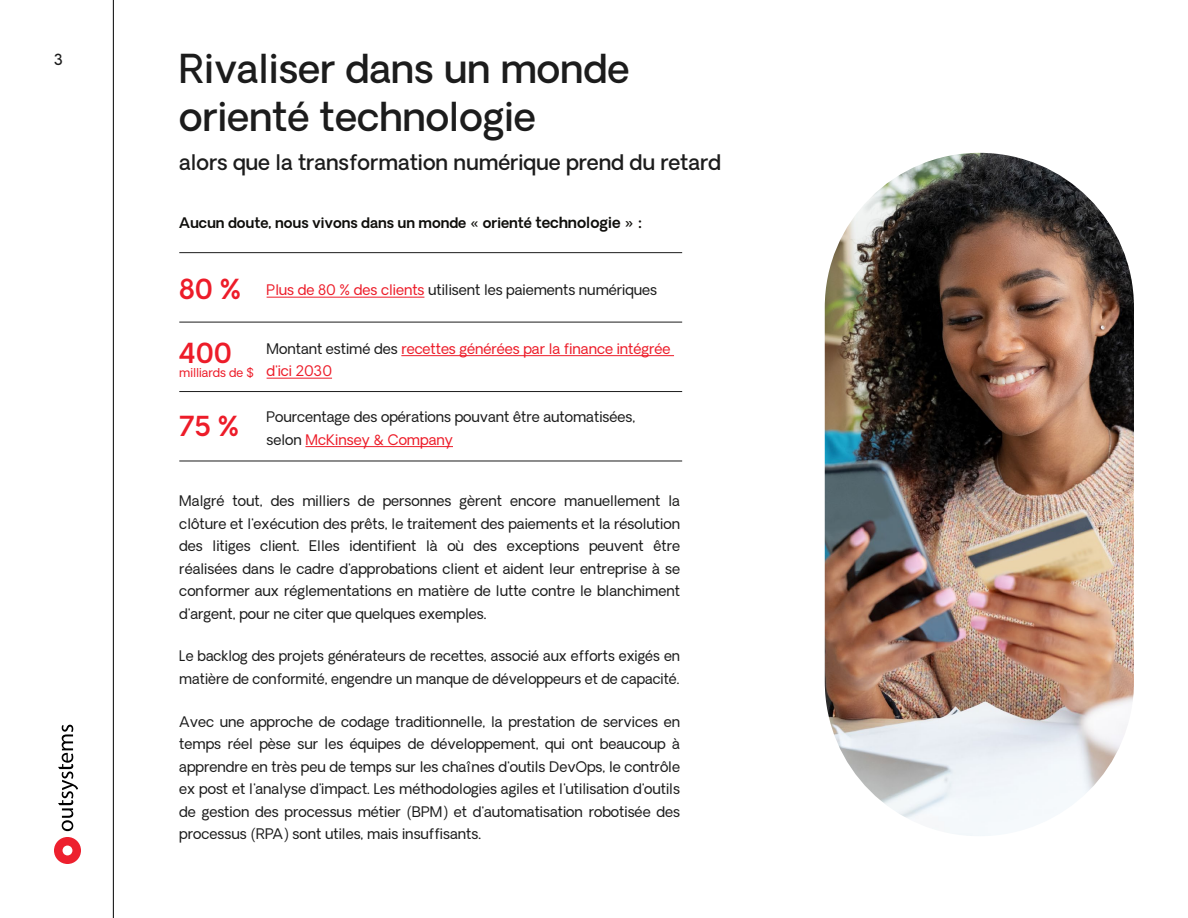
<style>
.page{position:relative;width:1188px;height:918px;background:#fff}
.page>*{position:absolute;margin:0;border:0;box-sizing:border-box;transform-origin:0 0}
.t1{font:500 39px/48px "Oakes Grotesk";color:#1c1c1c}
.t2{font:600 27px "Oakes Grotesk";color:#ed1c29}
.t3{font:500 21px "Oakes Grotesk";color:#1c1c1c}
.t4{font:500 15px "Oakes Grotesk";color:#1c1c1c}
.texts{font:14.25px/22.5px "Oakes Grotesk";color:#1c1c1c;text-align:justify}
.t5{font:14.25px/22.5px "Oakes Grotesk";color:#ed1c29}
.t6{font:600 14.25px "Oakes Grotesk";color:#0f0e0b}
.t7{font:12px "Oakes Grotesk";color:#ed1c29}
.s1{font-size:15px}
.s2{color:#ed1c29}
.s3{color:#1c1c1c}
</style>
<div class="page">
<hr style="left:113px;top:0;width:1px;height:918px;background:#1c1c1c">
<svg style="left:58px;top:725px;width:20px;height:106px"></svg>
<svg style="left:54px;top:837px;width:27px;height:27px"></svg>
<hr style="left:267px;top:297px;width:157px;height:1px;background:#ed1c29">
<hr style="left:401px;top:355px;width:273px;height:1px;background:#ed1c29">
<hr style="left:267px;top:378px;width:65px;height:1px;background:#ed1c29">
<hr style="left:179px;top:252px;width:503px;height:1px;background:#1c1c1c">
<hr style="left:179px;top:322px;width:503px;height:1px;background:#1c1c1c">
<hr style="left:179px;top:391px;width:503px;height:1px;background:#1c1c1c">
<hr style="left:179px;top:461px;width:503px;height:1px;background:#1c1c1c">
<img style="left:825px;top:153px;width:309px;height:683px;border-radius:155px">
<hr style="left:305px;top:446px;width:148px;height:1px;background:#ed1c29">
<p class="t4" style="left:54px;top:50px;width:10px">3</p>
<p class="t1" style="left:179px;top:46px;width:452px">Rivaliser dans un monde orienté technologie</p>
<p class="t3" style="left:179px;top:148px;width:543px">alors que la transformation numérique prend du retard</p>
<p class="t6" style="left:179px;top:214px;width:465px">Aucun doute, nous vivons dans un monde « orienté <span class="s1">technologie » :</span></p>
<p class="t2" style="left:179px;top:271px;width:63px">80 %</p>
<p class="texts" style="left:267px;top:279px;width:392px"><span class="s2">Plus de 80 % des clients</span> utilisent les paiements numériques</p>
<p class="t2" style="left:179px;top:336px;width:54px">400</p>
<p class="t7" style="left:179px;top:365px;width:76px">milliards de $</p>
<p class="t5" style="left:267px;top:338px;width:405px"><span class="s3">Montant estimé des</span> recettes générées par la finance intégrée d'ici 2030</p>
<p class="t2" style="left:179px;top:409px;width:61px">75 %</p>
<p class="texts" style="left:266px;top:406px;width:371px">Pourcentage des opérations pouvant être automatisées, selon <span class="s2">McKinsey &amp; Company</span></p>
<p class="texts" style="left:179px;top:490px;width:502px">Malgré tout, des milliers de personnes gèrent encore manuellement la clôture et l'exécution des prêts, le traitement des paiements et la résolution des litiges client. Elles identifient là où des exceptions peuvent être réalisées dans le cadre d'approbations client et aident leur entreprise à se conformer aux réglementations en matière de lutte contre le blanchiment d'argent, pour ne citer que quelques exemples.</p>
<p class="texts" style="left:179px;top:645px;width:502px">Le backlog des projets générateurs de recettes, associé aux efforts exigés en matière de conformité, engendre un manque de développeurs et de capacité.</p>
<p class="texts" style="left:179px;top:711px;width:502px">Avec une approche de codage traditionnelle, la prestation de services en temps réel pèse sur les équipes de développement, qui ont beaucoup à apprendre en très peu de temps sur les chaînes d'outils DevOps, le contrôle ex post et l'analyse d'impact. Les méthodologies agiles et l'utilisation d'outils de gestion des processus métier (BPM) et d'automatisation robotisée des processus (RPA) sont utiles, mais insuffisants.</p>
</div>
